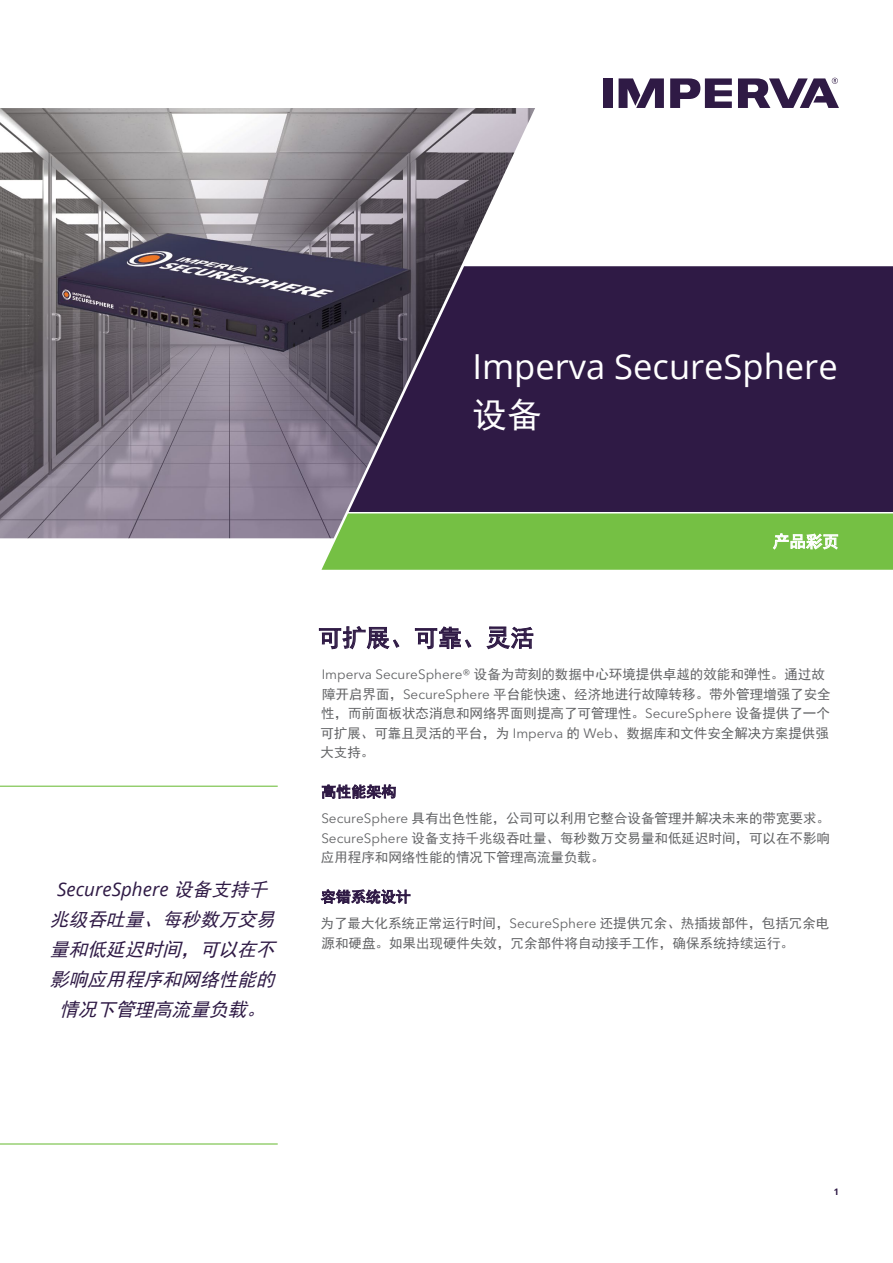
<style>
.page{position:relative;width:893px;height:1263px;background:#fff}
.page>*{position:absolute;margin:0;border:0;box-sizing:border-box;transform-origin:0 0}
.t1{font:34.5px "Open Sans";color:#fff}
.t2{font:34.5px "Sim Hei";color:#fff}
.t3{font:24px "Sim Hei";color:#2f1a45}
.t4{font:italic 18.75px/30px "Sim Hei";color:#2f1a45;text-align:center}
.t5{font:italic 18.75px "Open Sans";color:#2f1a45}
.t6{font:16.5px "Sim Hei";color:#fff}
.t7{font:15px "Sim Hei";color:#2f1a45}
.t8{font:13.5px/19.5px "Sim Hei";color:#636466}
.t9{font:700 9px "Open Sans";color:#2f1a45}
.s1{font-family:"Sim Hei"}
.s2{font-family:"Avenir Next LT Pro"}
</style>
<div class="page">
<div style="left:603px;top:78px;width:9px;height:30px;background:#2f1a45"></div>
<svg style="left:670px;top:78px;width:62px;height:30px"></svg>
<svg style="left:619px;top:78px;width:45px;height:30px"></svg>
<svg style="left:738px;top:78px;width:101px;height:30px"></svg>
<img style="left:0;top:108px;width:535px;height:430px">
<svg style="left:321px;top:513px;width:572px;height:57px;background:#7ac14b"></svg>
<svg style="left:349px;top:266px;width:544px;height:246px;background:#321e46"></svg>
<hr style="left:0;top:1143px;width:278px;height:1px;background:#75c044">
<hr style="left:0;top:786px;width:278px;height:1px;background:#75c044">
<svg style="left:319px;top:626px;width:80px;height:23px"></svg>
<svg style="left:415px;top:627px;width:56px;height:22px"></svg>
<svg style="left:487px;top:627px;width:46px;height:22px"></svg>
<svg style="left:322px;top:785px;width:73px;height:13px"></svg>
<svg style="left:321px;top:889px;width:89px;height:15px"></svg>
<h3 class="t5" style="left:57px;top:877px;width:217px">SecureSphere <span class="s1">设备支持千</span></h3>
<h3 class="t4" style="left:50px;top:905px;width:232px">兆级吞吐量、每秒数万交易量和低延迟时间，可以在不影响应用程序和网络性能的情况下管理高流量负载。</h3>
<h1 class="t1" style="left:472px;top:343px;width:367px">Imperva SecureSphere</h1>
<h1 class="t2" style="left:472px;top:397px;width:70px">设备</h1>
<p class="t6" style="left:773px;top:533px;width:67px">产品彩页</p>
<h2 class="t3" style="left:318px;top:625px;width:217px">可扩展、可靠、灵活</h2>
<p class="t8" style="left:320px;top:665px;width:512px"><span class="s2">Imperva SecureSphere®</span> 设备为苛刻的数据中心环境提供卓越的效能和弹性。通过故障开启界面，<span class="s2">SecureSphere</span> 平台能快速、经济地进行故障转移。带外管理增强了安全性，而前面板状态消息和网络界面则提高了可管理性。<span class="s2">SecureSphere</span> 设备提供了一个可扩展、可靠且灵活的平台，为 <span class="s2">Imperva</span> 的 <span class="s2">Web</span>、数据库和文件安全解决方案提供强大支持。</p>
<p class="t7" style="left:321px;top:784px;width:76px">高性能架构</p>
<p class="t8" style="left:321px;top:809px;width:511px;text-align:justify"><span class="s2">SecureSphere</span> 具有出色性能，公司可以利用它整合设备管理并解决未来的带宽要求。<span class="s2">SecureSphere</span> 设备支持千兆级吞吐量、每秒数万交易量和低延迟时间，可以在不影响应用程序和网络性能的情况下管理高流量负载。</p>
<p class="t7" style="left:321px;top:889px;width:91px">容错系统设计</p>
<p class="t8" style="left:321px;top:914px;width:510px">为了最大化系统正常运行时间，<span class="s2">SecureSphere</span> 还提供冗余、热插拔部件，包括冗余电源和硬盘。如果出现硬件失效，冗余部件将自动接手工作，确保系统持续运行。</p>
<p class="t9" style="left:834px;top:1185px;width:7px">1</p>
</div>
